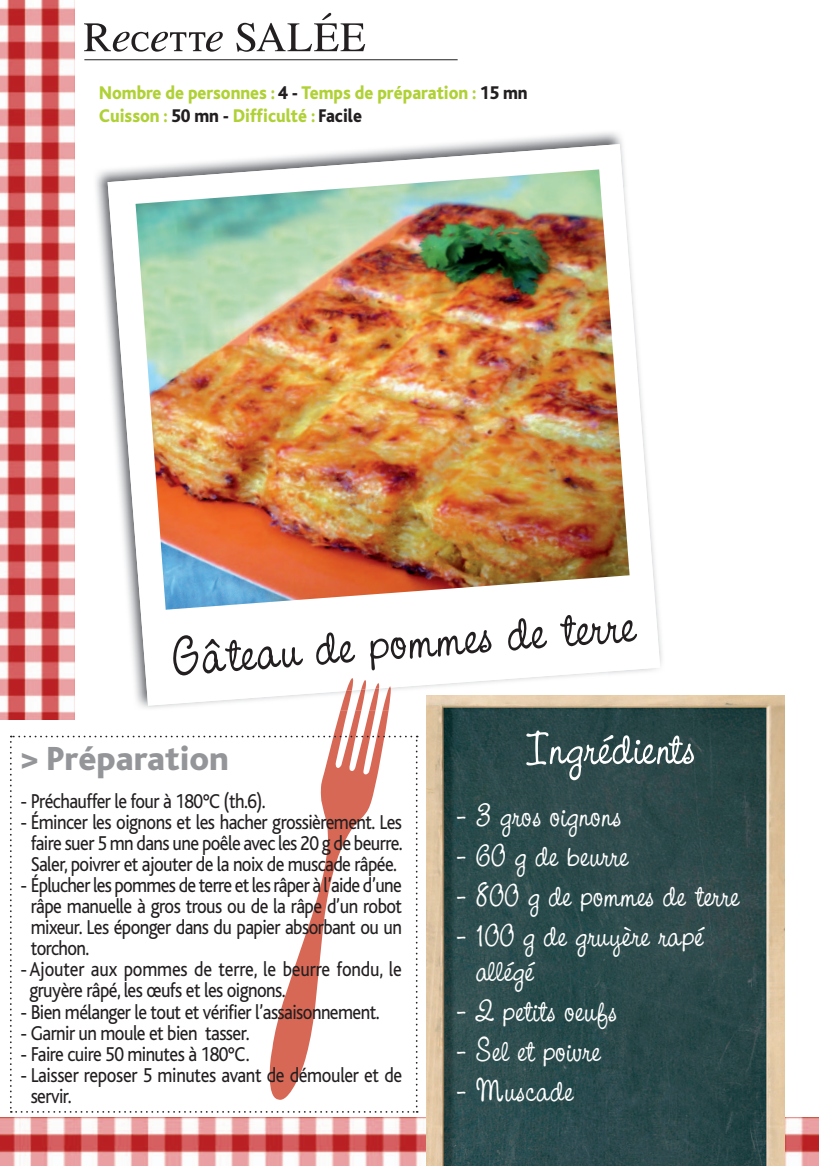
<style>
.page{position:relative;width:819px;height:1166px;background:#fff}
.page>*{position:absolute;margin:0;border:0;box-sizing:border-box;transform-origin:0 0}
.t1{font:57.75px "CAC Pinafore";color:#231f20}
.t2{font:52.5px "CAC Pinafore";color:#fff}
.t3{font:35px/35px "CAC Pinafore";color:#fff}
.t4{font:800 35px "Bliss";color:#939598}
.t5{font:21px/21px "Bliss";letter-spacing:-.03em;color:#231f20;scale:.88 1}
.t6{font:800 19.25px/22.4px "Bliss";color:#b0d136;scale:.9 1}
.s1{color:#231f20}
</style>
<div class="page">
<svg style="left:84px;top:13px;width:281px;height:39px"></svg>
<hr style="left:84px;top:59px;width:373px;height:1px;background:#231f20">
<img style="left:0;top:0;width:74px;height:719px">
<img style="left:0;top:1117px;width:819px;height:49px">
<img style="left:96px;top:132px;width:526px;height:55px">
<img style="left:96px;top:187px;width:53px;height:521px">
<svg style="left:108px;top:144px;width:552px;height:562px"></svg>
<img style="left:427px;top:696px;width:357px;height:470px">
<img style="left:135px;top:169px;width:494px;height:441px">
<svg style="left:269px;top:710px;width:119px;height:26px"></svg>
<img style="left:340px;top:688px;width:51px;height:22px">
<svg style="left:346px;top:678px;width:44px;height:13px"></svg>
<svg style="left:10px;top:736px;width:407px;height:377px"></svg>
<p class="t6" style="left:99px;top:82px;width:477px">Nombre de personnes : <span class="s1">4 -</span> temps de préparation : <span class="s1">15 mn<br></span>Cuisson : <span class="s1">50 mn -</span> Difficulté : <span class="s1">facile</span></p>
<h1 class="t1" style="left:169px;top:622px;width:466px;rotate:-4deg">Gâteau de pommes de terre</h1>
<h3 class="t4" style="left:21px;top:740px;width:210px">&gt; préparation</h3>
<p class="t5" style="left:21px;top:791px;width:280px">- Préchauffer le four à 180°C (th.6).</p>
<p class="t5" style="left:21px;top:812px;width:436px;text-align:center">- Émincer les oignons et les hacher grossièrement. Les faire suer 5 mn dans une poêle avec les 20 g de beurre.<br>Saler, poivrer et ajouter de la noix de muscade râpée.</p>
<p class="t5" style="left:31px;top:875px;width:423px;text-align:justify;text-indent:-10px">- Éplucher les pommes de terre et les râper à l’aide d’une râpe manuelle à gros trous ou de la râpe d’un robot mixeur. Les éponger dans du papier absorbant ou un torchon.</p>
<p class="t5" style="left:29px;top:959px;width:425px;text-indent:-9px">- Ajouter aux pommes de terre, le beurre fondu, le gruyère râpé, les œufs et les oignons.</p>
<p class="t5" style="left:21px;top:1001px;width:409px">- Bien mélanger le tout et vérifier l’assaisonnement.</p>
<p class="t5" style="left:21px;top:1022px;width:262px">- Garnir un moule et bien tasser.</p>
<p class="t5" style="left:21px;top:1043px;width:262px">- Faire cuire 50 minutes à 180°C.</p>
<p class="t5" style="left:31px;top:1064px;width:423px;text-indent:-10px">- Laisser reposer 5 minutes avant de démouler et de servir.</p>
<h2 class="t2" style="left:525px;top:716px;width:171px">Ingrédients</h2>
<h3 class="t3" style="left:455px;top:798px;width:167px">- 3 gros oignons</h3>
<h3 class="t3" style="left:455px;top:838px;width:174px">- 60 g de beurre</h3>
<h3 class="t3" style="left:455px;top:878px;width:285px">- 800 g de pommes de terre</h3>
<h3 class="t3" style="left:475px;top:917px;width:229px;text-indent:-20px">- 100 g de gruyère rapé allégé</h3>
<h3 class="t3" style="left:455px;top:992px;width:163px">- 2 petits oeufs</h3>
<h3 class="t3" style="left:455px;top:1032px;width:147px">- Sel et poivre</h3>
<h3 class="t3" style="left:455px;top:1072px;width:119px">- Muscade</h3>
</div>
